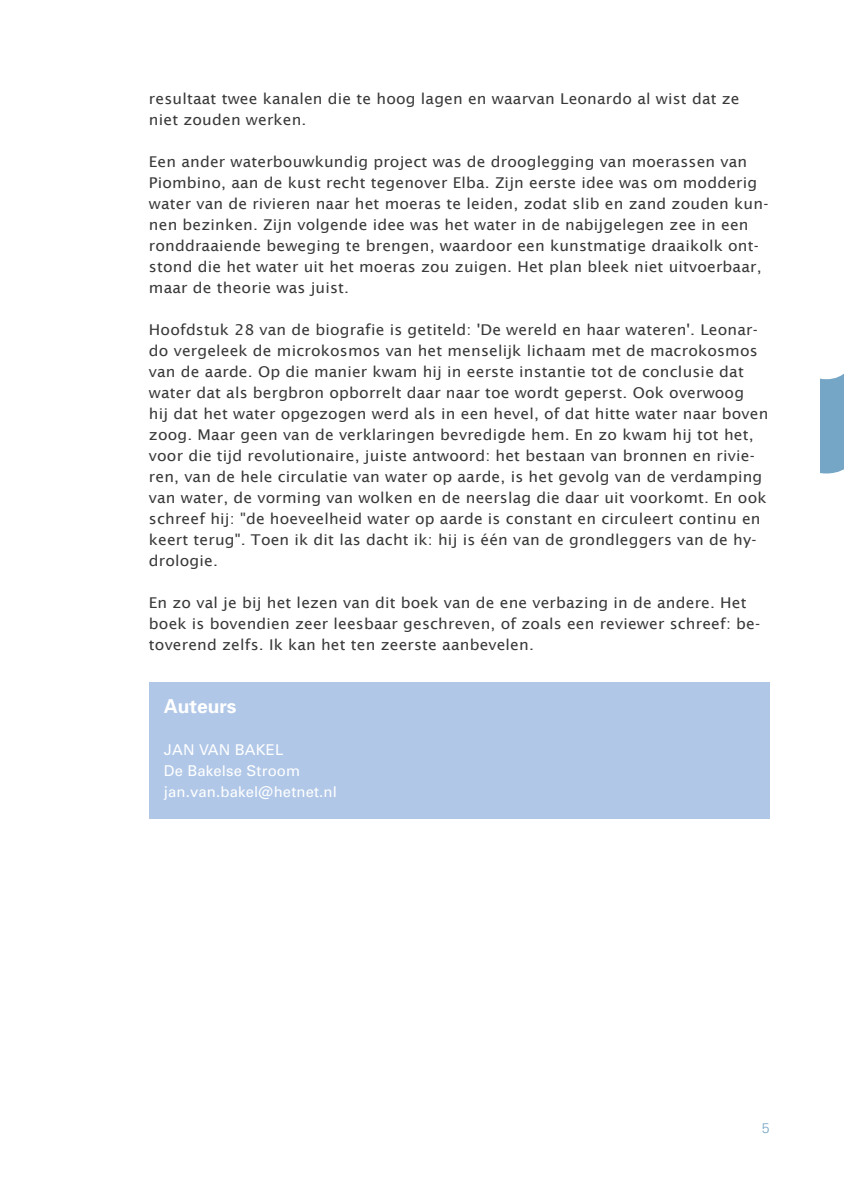
<style>
.page{position:relative;width:844px;height:1191px;background:#fff}
.page>*{position:absolute;margin:0;border:0;box-sizing:border-box;transform-origin:0 0}
.t1{font:700 19.25px "Univers";color:#fff}
.t2{font:14.88px/21px "Lucida Sans";letter-spacing:.01em;color:#393939;scale:1.05 1}
.t3{font:14.88px/21px "Univers";letter-spacing:.01em;color:#fff}
.t4{font:300 14px "Univers";color:#75a6c6}
</style>
<div class="page">
<div style="left:820px;top:374px;width:23px;height:99px;background:#75a6c6"></div>
<div style="left:149px;top:682px;width:620px;height:136px;background:#b0c7e7"></div>
<p class="t2" style="left:149px;top:88px;width:564px">resultaat twee kanalen die te hoog lagen en waarvan Leonardo al wist dat ze niet zouden werken.</p>
<p class="t2" style="left:149px;top:151px;width:591px">Een ander waterbouwkundig project was de drooglegging van moerassen van Piombino, aan de kust recht tegenover Elba. Zijn eerste idee was om modderig water van de rivieren naar het moeras te leiden, zodat slib en zand zouden kun&shy;nen bezinken. Zijn volgende idee was het water in de nabijgelegen zee in een ronddraaiende beweging te brengen, waardoor een kunstmatige draaikolk ont&shy;stond die het water uit het moeras zou zuigen. Het plan bleek niet uitvoerbaar, maar de theorie was juist.</p>
<p class="t2" style="left:149px;top:319px;width:591px">Hoofdstuk 28 van de biografie is getiteld: 'De wereld en haar wateren'. Leonar&shy;do vergeleek de microkosmos van het menselijk lichaam met de macrokosmos van de aarde. Op die manier kwam hij in eerste instantie tot de conclusie dat water dat als bergbron opborrelt daar naar toe wordt geperst. Ook overwoog<br>hij dat het water opgezogen werd als in een hevel, of dat hitte water naar boven zoog. Maar geen van de verklaringen bevredigde hem. En zo kwam hij tot het, voor die tijd revolutionaire, juiste antwoord: het bestaan van bronnen en rivie&shy;ren, van de hele circulatie van water op aarde, is het gevolg van de verdamping van water, de vorming van wolken en de neerslag die daar uit voorkomt. En ook schreef hij: "de hoeveelheid water op aarde is constant en circuleert continu en keert terug". Toen ik dit las dacht ik: hij is één van de grondleggers van de hy&shy;drologie.</p>
<p class="t2" style="left:149px;top:592px;width:583px">En zo val je bij het lezen van dit boek van de ene verbazing in de andere. Het boek is bovendien zeer leesbaar geschreven, of zoals een reviewer schreef: be&shy;toverend zelfs. Ik kan het ten zeerste aanbevelen.</p>
<p class="t1" style="left:164px;top:694px;width:74px">Auteurs</p>
<p class="t3" style="left:164px;top:739px;width:174px">JAN VAN BAKEL<br>De Bakelse Stroom jan.van.bakel@hetnet.nl</p>
<p class="t4" style="left:761px;top:1120px;width:9px">5</p>
</div>
